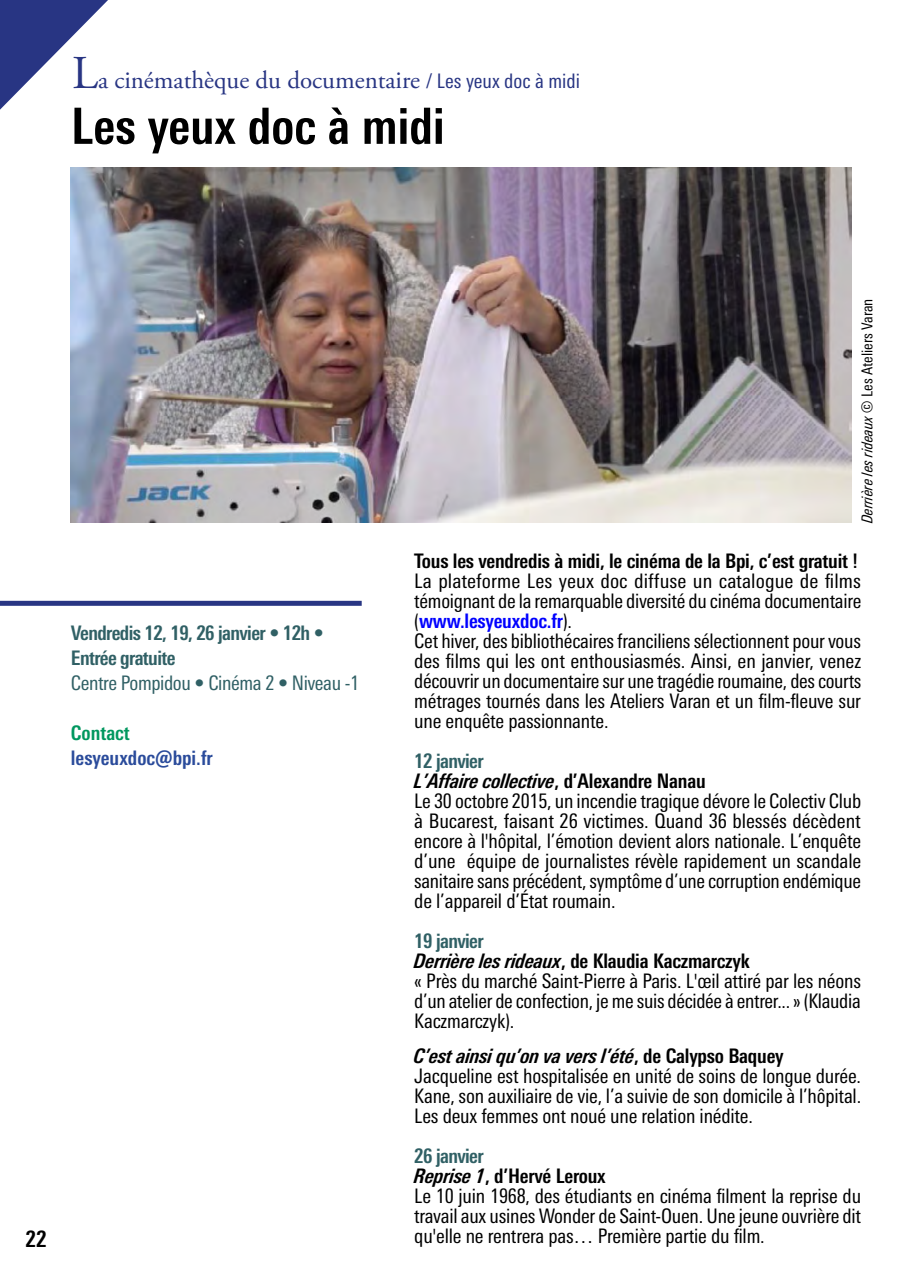
<style>
.page{position:relative;width:922px;height:1276px;background:#fff}
.page>*{position:absolute;margin:0;border:0;box-sizing:border-box;transform-origin:0 0}
.t1{font:700 condensed 50px "Univers Next Pro";color:#000}
.t2{font:25px "Adobe Garamond Pro";color:#283583}
.t3{font:700 condensed 22.5px "Univers Next Pro";color:#000}
.t4{font:condensed 20px/20px "Univers Next Pro";letter-spacing:-.01em;color:#000}
.t5{font:700 condensed 20px "Univers Next Pro";letter-spacing:-.01em;color:#000}
.t6{font:700 condensed 20px/25px "Univers Next Pro";letter-spacing:-.03em;color:#306065}
.t7{font:condensed 20px "Univers Next Pro";letter-spacing:-.02em;color:#306065}
.t8{font:700 condensed 20px "Univers Next Pro";color:#2a4b9b}
.t9{font:700 condensed 20px "Univers Next Pro";color:#00975f}
.t10{font:italic condensed 15px "Univers Next Pro";letter-spacing:-.01em;color:#000}
.s1{font-size:47px}
.s2{font-family:"Univers Next Pro";font-stretch:condensed;font-size:20px}
.s3{font-style:normal}
.s4{font-weight:700;color:#00f}
.s5{font-weight:700;color:#306065}
.s6{font-weight:700;font-style:italic}
.s7{font-weight:700}
</style>
<div class="page">
<img style="left:71px;top:168px;width:779px;height:355px">
<svg style="left:0;top:0;width:108px;height:110px"></svg>
<div style="left:0;top:601px;width:361px;height:5px;background:#283583"></div>
<p class="t2" style="left:72px;top:65px;width:509px"><span class="s1">L</span>a cinémathèque du documentaire <span class="s2">/ Les yeux doc à midi</span></p>
<h1 class="t1" style="left:71px;top:96px;width:375px">Les yeux doc à midi</h1>
<p class="t6" style="left:71px;top:620px;width:254px">Vendredis 12, 19, 26 janvier • 12h •<br>Entrée gratuite</p>
<p class="t7" style="left:71px;top:671px;width:290px">Centre Pompidou • Cinéma 2 • Niveau -1</p>
<p class="t9" style="left:71px;top:721px;width:60px">Contact</p>
<p class="t8" style="left:71px;top:746px;width:143px">lesyeuxdoc@bpi.fr</p>
<p class="t3" style="left:26px;top:1225px;width:23px">22</p>
<p class="t10" style="left:858px;top:523px;width:226px;rotate:-90deg">Derrière les rideaux © <span class="s3">Les Ateliers Varan</span></p>
<p class="t5" style="left:414px;top:549px;width:445px">Tous les vendredis à midi, le cinéma de la Bpi, c’est gratuit !</p>
<p class="t4" style="left:414px;top:570px;width:448px">La plateforme Les yeux doc diffuse un catalogue de films témoignant de la remarquable diversité du cinéma documentaire (<span class="s4">www.lesyeuxdoc.fr</span>).<br>Cet hiver, des bibliothécaires franciliens sélectionnent pour vous des films qui les ont enthousiasmés. Ainsi, en janvier, venez découvrir un documentaire sur une tragédie roumaine, des courts métrages tournés dans les Ateliers Varan et un film-fleuve sur une enquête passionnante.</p>
<p class="t4" style="left:414px;top:750px;width:448px"><span class="s5">12 janvier<br></span><span class="s6">L’Affaire collective</span><span class="s7">, d’Alexandre Nanau<br></span>Le 30 octobre 2015, un incendie tragique dévore le Colectiv Club à Bucarest, faisant 26 victimes. Quand 36 blessés décèdent encore à l'hôpital, l’émotion devient alors nationale. L’enquête d’une équipe de journalistes révèle rapidement un scandale sanitaire sans précédent, symptôme d’une corruption endémique de l’appareil d’État roumain.</p>
<p class="t4" style="left:414px;top:930px;width:448px"><span class="s5">19 janvier<br></span><span class="s6">Derrière les rideaux</span><span class="s7">, de Klaudia Kaczmarczyk<br></span>« Près du marché Saint-Pierre à Paris. L'œil attiré par les néons d’un atelier de confection, je me suis décidée à entrer... » (Klaudia Kaczmarczyk).</p>
<p class="t4" style="left:414px;top:1045px;width:448px"><span class="s6">C’est ainsi qu’on va vers l’été</span><span class="s7">, de Calypso Baquey </span>Jacqueline est hospitalisée en unité de soins de longue durée.<br>Kane, son auxiliaire de vie, l’a suivie de son domicile à l’hôpital.<br>Les deux femmes ont noué une relation inédite.</p>
<p class="t4" style="left:414px;top:1145px;width:448px"><span class="s5">26 janvier<br></span><span class="s6">Reprise 1</span><span class="s7">, d’Hervé Leroux<br></span>Le 10 juin 1968, des étudiants en cinéma filment la reprise du travail aux usines Wonder de Saint-Ouen. Une jeune ouvrière dit qu'elle ne rentrera pas… Première partie du film.</p>
</div>
